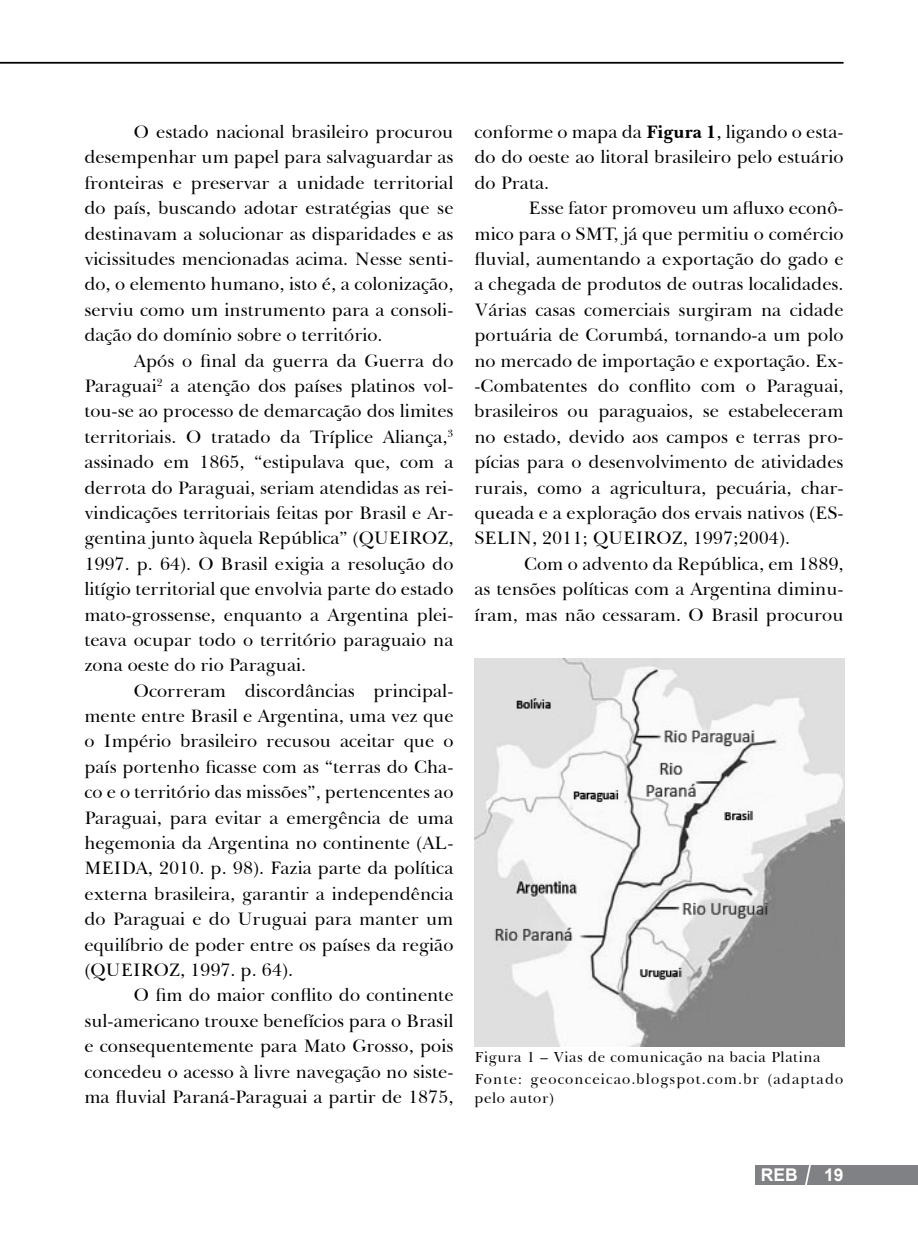
<style>
.page{position:relative;width:918px;height:1241px;background:#fff}
.page>*{position:absolute;margin:0;border:0;box-sizing:border-box;transform-origin:0 0}
.t1{font:18.38px/25.4px "Baskerville BT";color:#000;text-align:justify}
.t2{font:700 17.5px "Arial";color:#fff}
.t3{font:14.88px/21.7px "Baskerville BT";letter-spacing:.04em;color:#000}
.s1{font-weight:700}
</style>
<div class="page">
<div style="left:754px;top:1164px;width:164px;height:20px;background:#808184"></div>
<svg style="left:803px;top:1164px;width:10px;height:21px"></svg>
<hr style="left:0;top:62px;width:843px;height:2px;background:#000">
<img style="left:474px;top:658px;width:370px;height:387px">
<p class="t1" style="left:84px;top:119px;width:371px;text-indent:50px">O estado nacional brasileiro procurou desempenhar um papel para salvaguardar as fronteiras e preservar a unidade territorial do país, buscando adotar estratégias que se destinavam a solucionar as disparidades e as vicissitudes mencionadas acima. Nesse senti&shy;do, o elemento humano, isto é, a colonização, serviu como um instrumento para a consoli&shy;dação do domínio sobre o território.</p>
<p class="t1" style="left:84px;top:347px;width:371px;text-indent:50px">Após o final da guerra da Guerra do Paraguai<sup>2</sup> a atenção dos países platinos vol&shy;tou-se ao processo de demarcação dos limites territoriais. O tratado da Tríplice Aliança,<sup>3 </sup>assinado em 1865, “estipulava que, com a derrota do Paraguai, seriam atendidas as rei&shy;vindicações territoriais feitas por Brasil e Ar&shy;gentina junto àquela República” (QUEIROZ, 1997. p. 64). O Brasil exigia a resolução do litígio territorial que envolvia parte do estado mato-grossense, enquanto a Argentina plei&shy;teava ocupar todo o território paraguaio na zona oeste do rio Paraguai.</p>
<p class="t1" style="left:84px;top:677px;width:371px;text-indent:50px">Ocorreram discordâncias principal&shy;mente entre Brasil e Argentina, uma vez que o Império brasileiro recusou aceitar que o país portenho ficasse com as “terras do Cha&shy;co e o território das missões”, pertencentes ao Paraguai, para evitar a emergência de uma hegemonia da Argentina no continente (AL-MEIDA, 2010. p. 98). Fazia parte da política externa brasileira, garantir a independência do Paraguai e do Uruguai para manter um equilíbrio de poder entre os países da região (QUEIROZ, 1997. p. 64).</p>
<p class="t1" style="left:84px;top:981px;width:371px;text-indent:50px">O fim do maior conflito do continente sul-americano trouxe benefícios para o Brasil e consequentemente para Mato Grosso, pois concedeu o acesso à livre navegação no siste&shy;ma fluvial Paraná-Paraguai a partir de 1875,</p>
<p class="t1" style="left:474px;top:119px;width:370px">conforme o mapa da <span class="s1">Figura 1</span>, ligando o esta&shy;do do oeste ao litoral brasileiro pelo estuário do Prata.</p>
<p class="t1" style="left:474px;top:195px;width:371px;text-indent:54px">Esse fator promoveu um afluxo econô&shy;mico para o SMT, já que permitiu o comércio fluvial, aumentando a exportação do gado e a chegada de produtos de outras localidades.<br>Várias casas comerciais surgiram na cidade portuária de Corumbá, tornando-a um polo no mercado de importação e exportação. Ex--Combatentes do conflito com o Paraguai, brasileiros ou paraguaios, se estabeleceram no estado, devido aos campos e terras pro&shy;pícias para o desenvolvimento de atividades rurais, como a agricultura, pecuária, char&shy;queada e a exploração dos ervais nativos (ES-SELIN, 2011; QUEIROZ, 1997;2004).</p>
<p class="t1" style="left:474px;top:550px;width:371px;text-indent:50px">Com o advento da República, em 1889, as tensões políticas com a Argentina diminu&shy;íram, mas não cessaram. O Brasil procurou</p>
<p class="t3" style="left:474px;top:1045px;width:370px">Figura 1 – Vias de comunicação na bacia Platina<br>Fonte: geoconceicao.blogspot.com.br (adaptado</p>
<p class="t3" style="left:474px;top:1086px;width:81px">pelo autor)</p>
<p class="t2" style="left:761px;top:1163px;width:38px">REB</p>
<p class="t2" style="left:824px;top:1163px;width:21px">19</p>
</div>
